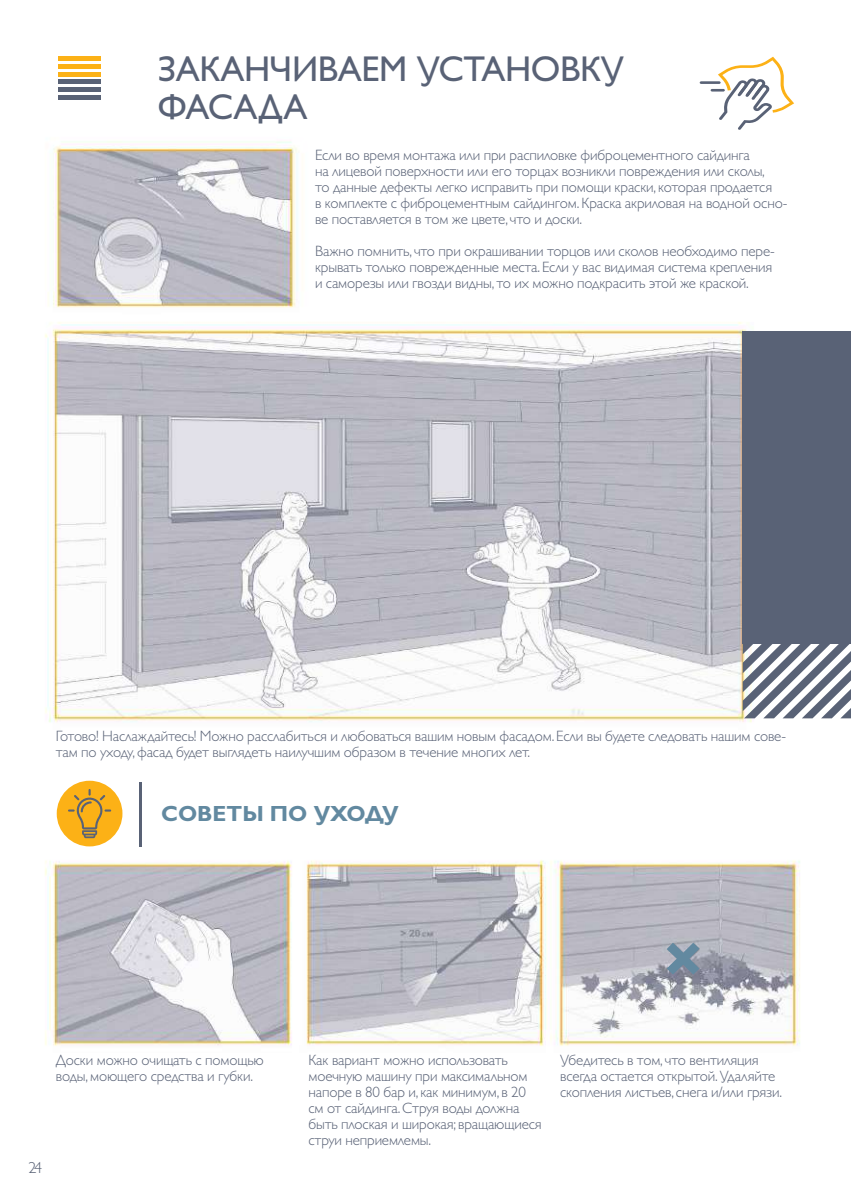
<style>
.page{position:relative;width:851px;height:1202px;background:#fff}
.page>*{position:absolute;margin:0;border:0;box-sizing:border-box;transform-origin:0 0}
.t1{font:500 36px/38px "Gill Sans Pro Cyrillic";letter-spacing:-.01em;color:#596276}
.t2{font:700 22px "Gill Sans Pro Cyrillic";color:#6289a0}
.t3{font:300 16px "Gill Sans Pro Cyrillic";color:#596276}
.t4{font:300 15px/16px "Gill Sans Pro Cyrillic";letter-spacing:-.01em;color:#596276}
</style>
<div class="page">
<img style="left:45px;top:56px;width:805px;height:990px">
<hr style="left:58px;top:95px;width:43px;height:4px;background:#596276">
<div style="left:58px;top:87px;width:43px;height:5px;background:#596276"></div>
<hr style="left:58px;top:80px;width:43px;height:4px;background:#596276">
<hr style="left:58px;top:72px;width:43px;height:4px;background:#fcb116">
<div style="left:58px;top:64px;width:43px;height:5px;background:#fcb116"></div>
<hr style="left:58px;top:57px;width:43px;height:4px;background:#fcb116">
<svg style="left:717px;top:57px;width:77px;height:73px"></svg>
<hr style="left:710px;top:89px;width:14px;height:3px;background:#596276">
<hr style="left:699px;top:81px;width:21px;height:3px;background:#596276">
<div style="left:742px;top:332px;width:108px;height:312px;background:#596276"></div>
<svg style="left:742px;top:644px;width:108px;height:74px"></svg>
<hr style="left:139px;top:782px;width:3px;height:64px;background:#596276">
<div style="left:57px;top:781px;width:65px;height:65px;background:#fcb116;border-radius:50%"></div>
<svg style="left:68px;top:789px;width:43px;height:49px"></svg>
<svg style="left:666px;top:943px;width:33px;height:32px"></svg>
<h1 class="t1" style="left:157px;top:50px;width:468px">ЗАКАНЧИВАЕМ УСТАНОВКУ<br>ФАСАДА</h1>
<p class="t4" style="left:315px;top:147px;width:474px">Если во время монтажа или при распиловке фиброцементного сайдинга<br>на лицевой поверхности или его торцах возникли повреждения или сколы,<br>то данные дефекты легко исправить при помощи краски, которая продается<br>в комплекте с фиброцементным сайдингом. Краска акриловая на водной осно&shy;ве поставляется в том же цвете, что и доски.</p>
<p class="t4" style="left:315px;top:243px;width:461px">Важно помнить, что при окрашивании торцов или сколов необходимо пере&shy;крывать только поврежденные места. Если у вас видимая система крепления и саморезы или гвозди видны, то их можно подкрасить этой же краской.</p>
<p class="t4" style="left:56px;top:728px;width:731px">Готово! Наслаждайтесь! Можно расслабиться и любоваться вашим новым фасадом. Если вы будете следовать нашим сове&shy;там по уходу, фасад будет выглядеть наилучшим образом в течение многих лет.</p>
<h2 class="t2" style="left:161px;top:800px;width:239px">СОВЕТЫ ПО УХОДУ</h2>
<p class="t4" style="left:56px;top:1051px;width:209px">Доски можно очищать с помощью воды, моющего средства и губки.</p>
<p class="t3" style="left:28px;top:1158px;width:15px">24</p>
<p class="t4" style="left:308px;top:1051px;width:235px">Как вариант можно использовать моечную машину при максимальном напоре в 80 бар и, как минимум, в 20 см от сайдинга. Струя воды должна быть плоская и широкая; вращающиеся струи неприемлемы.</p>
<p class="t4" style="left:560px;top:1051px;width:223px">Убедитесь в том, что вентиляция всегда остается открытой. Удаляйте скопления листьев, снега и/или грязи.</p>
</div>
